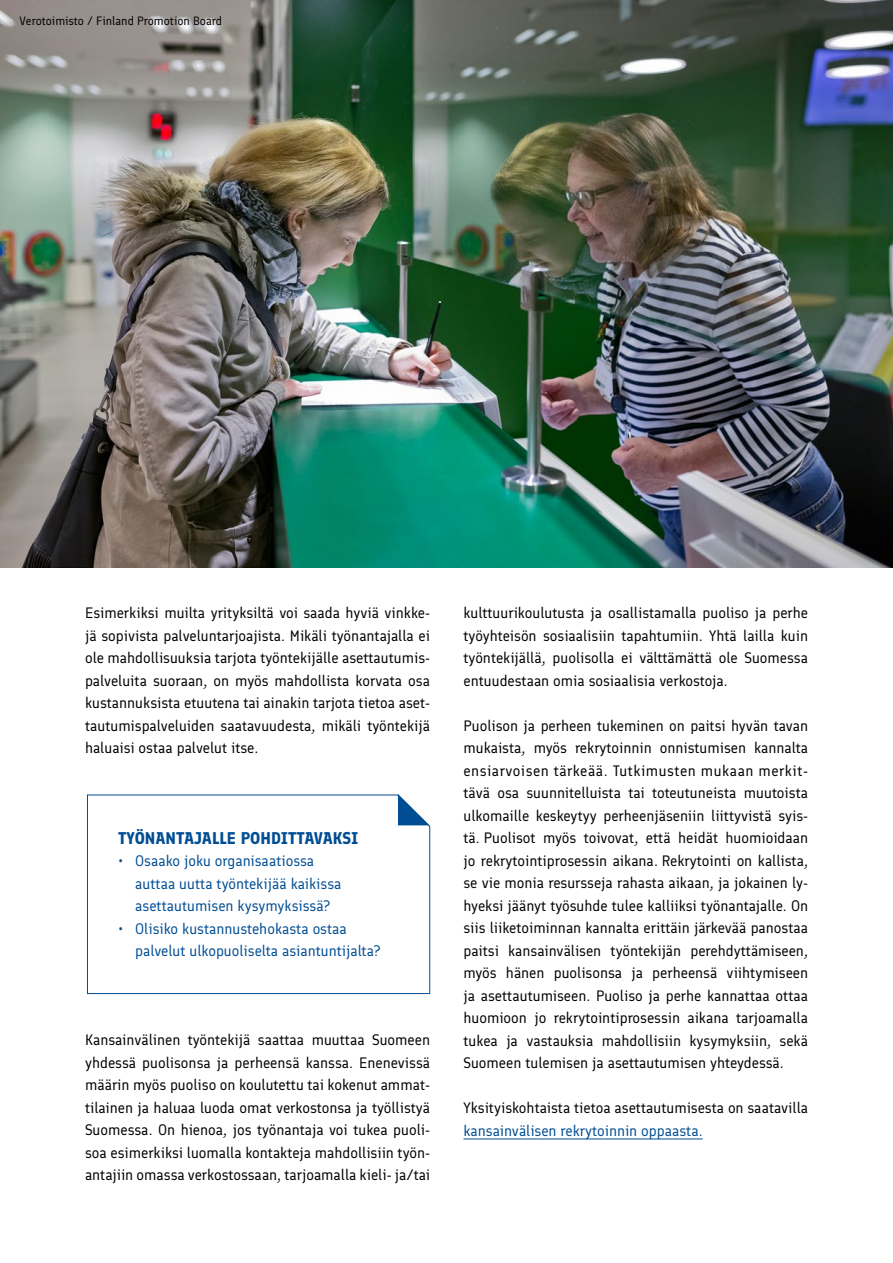
<style>
.page{position:relative;width:893px;height:1263px;background:#fff}
.page>*{position:absolute;margin:0;border:0;box-sizing:border-box;transform-origin:0 0}
.H4_pohdittavaksi{font:700 16.5px "Finlandica";color:#004d93}
.Leipis{font:15px/22.5px "Finlandica";color:#000;text-align:justify}
.t1{font:15px/22.5px "Finlandica";color:#004d93}
.kuvateksti{font:12px "Finlandica";color:#000}
.s1{color:#004d93}
</style>
<div class="page">
<img style="left:0;top:0;width:893px;height:567px">
<svg style="left:87px;top:794px;width:343px;height:200px"></svg>
<svg style="left:398px;top:794px;width:31px;height:31px"></svg>
<hr style="left:463px;top:1138px;width:240px;height:1px;background:#004d93">
<p class="kuvateksti" style="left:20px;top:14px;width:204px">Verotoimisto / Finland Promotion Board</p>
<p class="Leipis" style="left:85px;top:602px;width:347px">Esimerkiksi muilta yrityksiltä voi saada hyviä vinkke&shy;jä sopivista palveluntarjoajista. Mikäli työnantajalla ei ole mahdollisuuksia tarjota työntekijälle asettautumis&shy;palveluita suoraan, on myös mahdollista korvata osa kustannuksista etuutena tai ainakin tarjota tietoa aset&shy;tautumispalveluiden saatavuudesta, mikäli työntekijä haluaisi ostaa palvelut itse.</p>
<p class="Leipis" style="left:463px;top:602px;width:346px">kulttuurikoulutusta ja osallistamalla puoliso ja perhe työyhteisön sosiaalisiin tapahtumiin. Yhtä lailla kuin työntekijällä, puolisolla ei välttämättä ole Suomessa entuudestaan omia sosiaalisia verkostoja.</p>
<p class="Leipis" style="left:463px;top:714px;width:346px">Puolison ja perheen tukeminen on paitsi hyvän tavan mukaista, myös rekrytoinnin onnistumisen kannalta ensiarvoisen tärkeää. Tutkimusten mukaan merkit&shy;tävä osa suunnitelluista tai toteutuneista muutoista ulkomaille keskeytyy perheenjäseniin liittyvistä syis&shy;tä. Puolisot myös toivovat, että heidät huomioidaan jo rekrytointiprosessin aikana. Rekrytointi on kallista, se vie monia resursseja rahasta aikaan, ja jokainen ly&shy;hyeksi jäänyt työsuhde tulee kalliiksi työnantajalle. On siis liiketoiminnan kannalta erittäin järkevää panostaa paitsi kansainvälisen työntekijän perehdyttämiseen, myös hänen puolisonsa ja perheensä viihtymiseen ja asettautumiseen. Puoliso ja perhe kannattaa ottaa huomioon jo rekrytointiprosessin aikana tarjoamalla tukea ja vastauksia mahdollisiin kysymyksiin, sekä Suomeen tulemisen ja asettautumisen yhteydessä.</p>
<p class="Leipis" style="left:463px;top:1097px;width:346px">Yksityiskohtaista tietoa asettautumisesta on saatavilla <span class="s1">kansainvälisen rekrytoinnin oppaasta.</span></p>
<p class="H4_pohdittavaksi" style="left:118px;top:828px;width:242px">TYÖNANTAJALLE POHDITTAVAKSI</p>
<p class="t1" style="left:135px;top:850px;width:208px;text-indent:-17px">• Osaako joku organisaatiossa auttaa uutta työntekijää kaikissa asettautumisen kysymyksissä?</p>
<p class="t1" style="left:135px;top:917px;width:247px;text-indent:-17px">• Olisiko kustannustehokasta ostaa palvelut ulkopuoliselta asiantuntijalta?</p>
<p class="Leipis" style="left:85px;top:1029px;width:347px">Kansainvälinen työntekijä saattaa muuttaa Suomeen yhdessä puolisonsa ja perheensä kanssa. Enenevissä määrin myös puoliso on koulutettu tai kokenut ammat&shy;tilainen ja haluaa luoda omat verkostonsa ja työllistyä Suomessa. On hienoa, jos työnantaja voi tukea puoli&shy;soa esimerkiksi luomalla kontakteja mahdollisiin työn&shy;antajiin omassa verkostossaan, tarjoamalla kieli- ja/tai</p>
</div>
